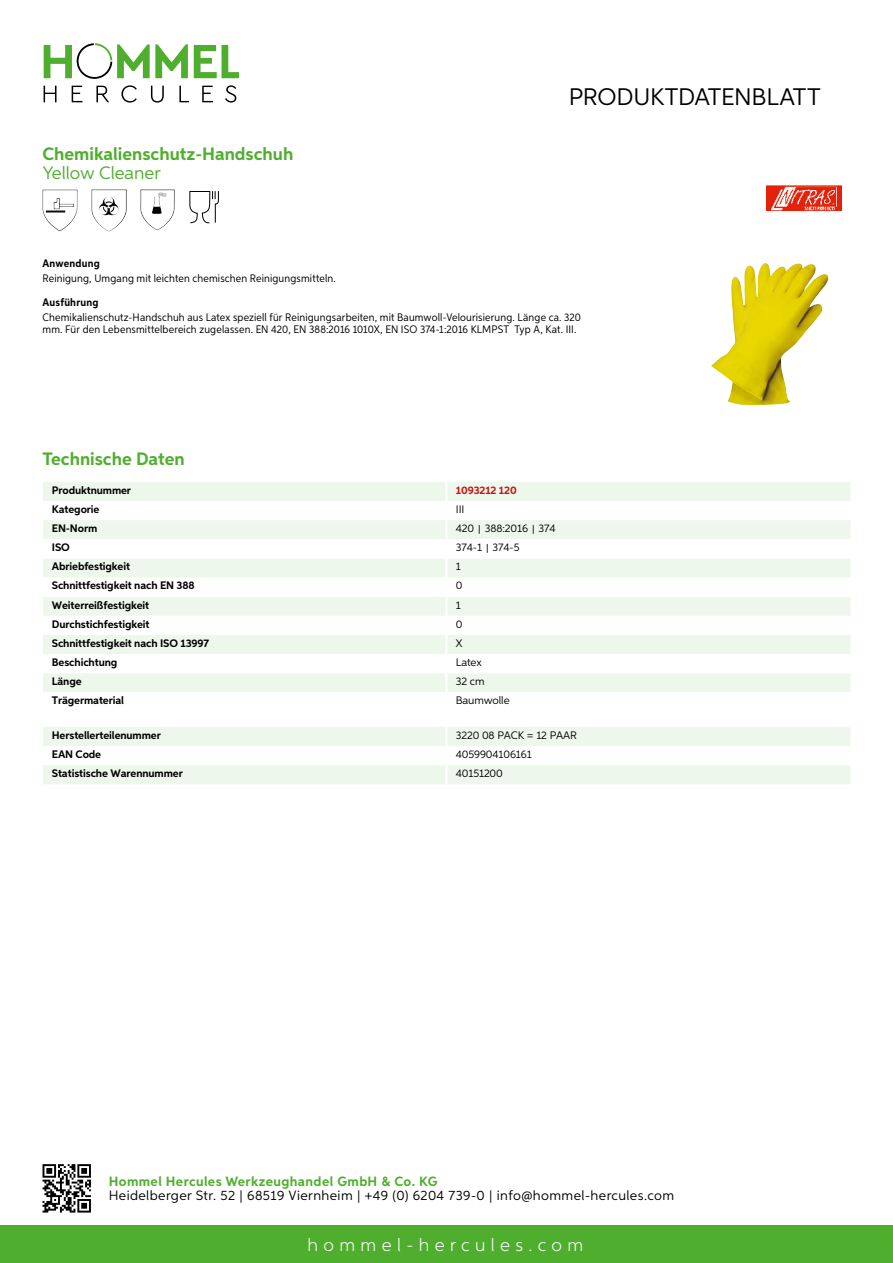
<style>
.page{position:relative;width:893px;height:1263px;background:#fff}
.page>*{position:absolute;margin:0;border:0;box-sizing:border-box;transform-origin:0 0}
.t1{font:24px "Aspira";letter-spacing:-.01em;color:#000}
.t2{font:700 18px "Aspira";color:#50ae2f}
.t3{font:300 18px "Aspira";letter-spacing:.3em;color:#fff}
.t4{font:18px "Aspira";color:#50ae2f}
.t5{font:13.5px "Aspira";letter-spacing:.03em;color:#000}
.t6{font:700 13.5px "Aspira";letter-spacing:.03em;color:#50ae2f}
.t7{font:10.95px/12px "Aspira Nar";letter-spacing:.015em;color:#000}
.t8{font:700 10.95px "Aspira";letter-spacing:-.01em;color:#000}
.t9{font:10.95px "Aspira";letter-spacing:-.01em;color:#000}
.t10{font:700 10.95px "Aspira Nar";letter-spacing:.02em;color:#000}
.t11{font:700 10.95px "Aspira";letter-spacing:-.01em;color:#cd1013}
.s1{font-family:"Wuerth Global";font-size:10.5px}
</style>
<div class="page">
<div style="left:0;top:1226px;width:893px;height:37px;background:#50ae2f"></div>
<svg style="left:43px;top:1164px;width:48px;height:48px"></svg>
<svg style="left:194px;top:45px;width:45px;height:33px"></svg>
<svg style="left:44px;top:43px;width:144px;height:36px"></svg>
<svg style="left:44px;top:86px;width:13px;height:16px"></svg>
<svg style="left:72px;top:86px;width:10px;height:16px"></svg>
<svg style="left:96px;top:86px;width:13px;height:16px"></svg>
<svg style="left:121px;top:85px;width:16px;height:18px"></svg>
<svg style="left:151px;top:86px;width:13px;height:17px"></svg>
<svg style="left:179px;top:86px;width:10px;height:16px"></svg>
<svg style="left:202px;top:86px;width:11px;height:16px"></svg>
<svg style="left:225px;top:85px;width:11px;height:18px"></svg>
<div style="left:43px;top:482px;width:807px;height:19px;background:#eef7eb"></div>
<svg style="left:43px;top:520px;width:807px;height:172px;fill:#eef7eb"></svg>
<hr style="left:445px;top:482px;width:3px;height:19px;background:#fff">
<hr style="left:445px;top:520px;width:3px;height:19px;background:#fff">
<hr style="left:445px;top:539px;width:3px;height:19px;background:#fff">
<hr style="left:445px;top:558px;width:3px;height:19px;background:#fff">
<hr style="left:445px;top:577px;width:3px;height:20px;background:#fff">
<hr style="left:445px;top:597px;width:3px;height:19px;background:#fff">
<hr style="left:445px;top:616px;width:3px;height:19px;background:#fff">
<hr style="left:445px;top:635px;width:3px;height:19px;background:#fff">
<hr style="left:445px;top:654px;width:3px;height:19px;background:#fff">
<hr style="left:445px;top:673px;width:3px;height:19px;background:#fff">
<svg style="left:43px;top:727px;width:807px;height:57px"></svg>
<hr style="left:445px;top:765px;width:3px;height:19px;background:#fff">
<img style="left:43px;top:189px;width:7px;height:35px">
<img style="left:91px;top:189px;width:31px;height:28px">
<img style="left:140px;top:189px;width:24px;height:30px">
<svg style="left:189px;top:191px;width:30px;height:33px"></svg>
<img style="left:711px;top:263px;width:118px;height:142px">
<img style="left:766px;top:185px;width:76px;height:26px">
<h2 class="t2" style="left:43px;top:142px;width:252px">Chemikalienschutz-Handschuh</h2>
<h2 class="t4" style="left:43px;top:162px;width:120px">Yellow Cleaner</h2>
<h1 class="t1" style="left:569px;top:82px;width:253px">Produktdatenblatt</h1>
<p class="t10" style="left:43px;top:257px;width:59px">Anwendung</p>
<p class="t7" style="left:43px;top:273px;width:295px">Reinigung, Umgang mit leichten chemischen Reinigungsmitteln.</p>
<p class="t10" style="left:43px;top:295px;width:58px">Ausführung</p>
<p class="t7" style="left:43px;top:311px;width:540px">Chemikalienschutz-Handschuh aus Latex speziell für Reinigungsarbeiten, mit Baumwoll-Velourisierung. Länge ca. 320 mm. Für den Lebensmittelbereich zugelassen. EN 420, EN 388:2016 1010X, EN ISO 374-1:2016 KLMPST Typ A, Kat. III.</p>
<h2 class="t2" style="left:43px;top:448px;width:144px">Technische Daten</h2>
<p class="t8" style="left:52px;top:483px;width:81px">Produktnummer</p>
<p class="t11" style="left:456px;top:483px;width:62px">1093212 120</p>
<p class="t8" style="left:52px;top:502px;width:49px">Kategorie</p>
<p class="t9" style="left:456px;top:502px;width:10px">III</p>
<p class="t8" style="left:52px;top:521px;width:47px">EN-Norm</p>
<p class="t9" style="left:456px;top:522px;width:101px">420 <span class="s1">|</span> 388:2016 <span class="s1">|</span> 374</p>
<p class="t8" style="left:52px;top:541px;width:19px">ISO</p>
<p class="t9" style="left:456px;top:541px;width:65px">374-1 <span class="s1">|</span> 374-5</p>
<p class="t8" style="left:52px;top:560px;width:80px">Abriebfestigkeit</p>
<p class="t9" style="left:456px;top:560px;width:7px">1</p>
<p class="t8" style="left:52px;top:579px;width:144px">Schnittfestigkeit nach EN 388</p>
<p class="t9" style="left:456px;top:579px;width:8px">0</p>
<p class="t8" style="left:52px;top:598px;width:99px">Weiterreißfestigkeit</p>
<p class="t9" style="left:456px;top:598px;width:7px">1</p>
<p class="t8" style="left:52px;top:617px;width:99px">Durchstichfestigkeit</p>
<p class="t9" style="left:456px;top:617px;width:8px">0</p>
<p class="t8" style="left:52px;top:636px;width:159px">Schnittfestigkeit nach ISO 13997</p>
<p class="t9" style="left:456px;top:636px;width:8px">X</p>
<p class="t8" style="left:52px;top:655px;width:67px">Beschichtung</p>
<p class="t9" style="left:456px;top:655px;width:27px">Latex</p>
<p class="t8" style="left:52px;top:675px;width:31px">Länge</p>
<p class="t9" style="left:456px;top:675px;width:30px">32 cm</p>
<p class="t8" style="left:52px;top:694px;width:74px">Trägermaterial</p>
<p class="t9" style="left:456px;top:694px;width:55px">Baumwolle</p>
<p class="t8" style="left:52px;top:728px;width:111px">Herstellerteilenummer</p>
<p class="t9" style="left:456px;top:728px;width:109px">3220 08 PACK = 12 PAAR</p>
<p class="t8" style="left:52px;top:747px;width:51px">EAN Code</p>
<p class="t9" style="left:456px;top:747px;width:77px">4059904106161</p>
<p class="t8" style="left:52px;top:766px;width:132px">Statistische Warennummer</p>
<p class="t9" style="left:456px;top:767px;width:49px">40151200</p>
<p class="t6" style="left:109px;top:1172px;width:330px">Hommel Hercules Werkzeughandel GmbH &amp; Co. KG</p>
<p class="t5" style="left:109px;top:1187px;width:567px">Heidelberger Str. 52 | 68519 Viernheim | +49 (0) 6204 739-0 | info@hommel-hercules.com</p>
<h2 class="t3" style="left:307px;top:1234px;width:277px">hommel-hercules.com</h2>
</div>
